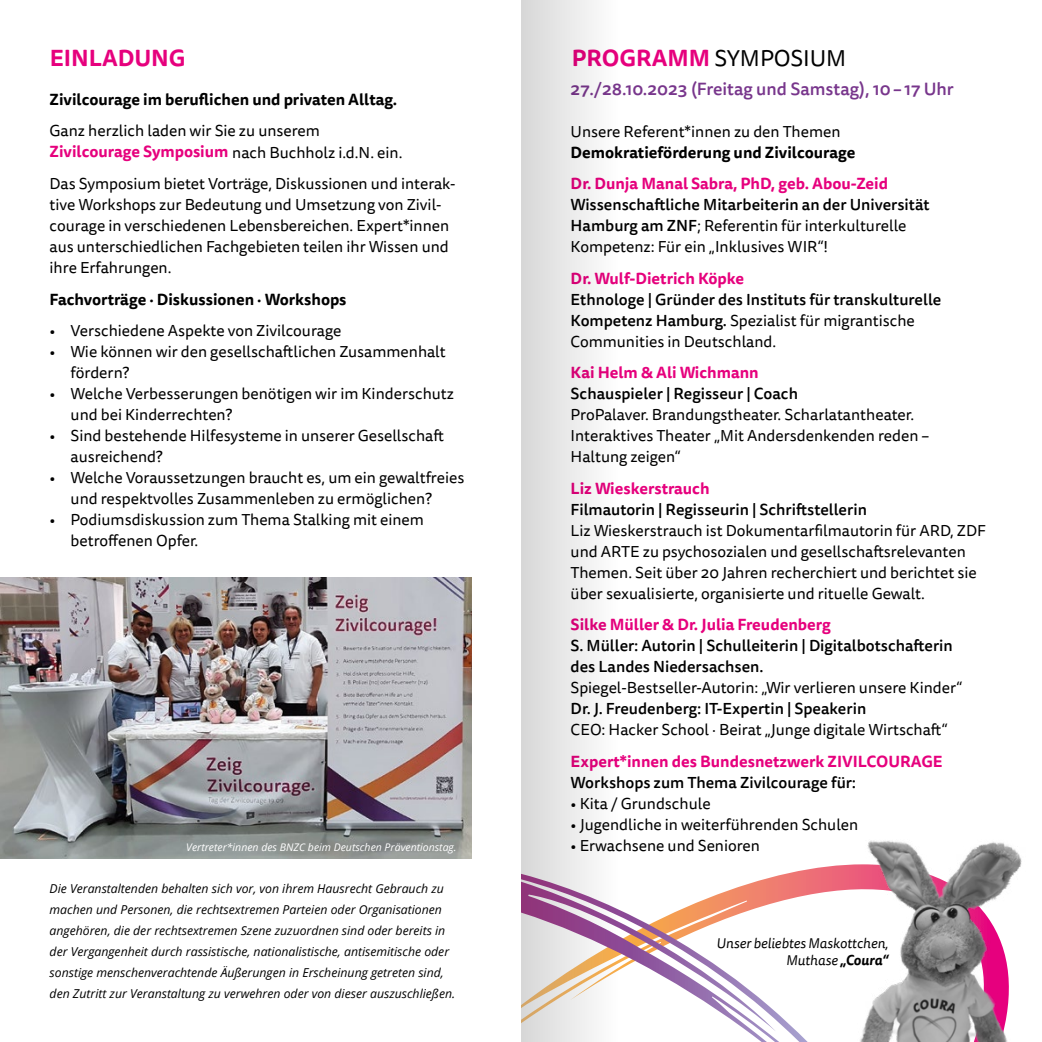
<style>
.page{position:relative;width:1042px;height:1042px;background:#fff}
.page>*{position:absolute;margin:0;border:0;box-sizing:border-box;transform-origin:0 0}
.t1{font:22.75px "Tisa Sans Pro";color:#000}
.t2{font:700 22.75px "Tisa Sans Pro";color:#e6007d}
.t3{font:500 17.5px "Tisa Sans Pro";color:#78368c}
.t4{font:15.75px/21px "Tisa Sans Pro";color:#000}
.t5{font:500 15.75px/21px "Tisa Sans Pro";color:#000}
.t6{font:700 15.75px "Tisa Sans Pro";color:#e6007d}
.t7{font:700 15.75px "Tisa Sans Pro";color:#000}
.t8{font:italic 14px/16.8px "Tisa Sans Pro";color:#000;text-align:right}
.t9{font:italic 12.25px/21px "Open Sans";color:#000}
.t10{font:italic 10.5px "Open Sans";color:#fff}
.s1{font-weight:700;color:#e6007d}
.s2{font-weight:500}
.s3{font-weight:400}
.s4{font-weight:700}
</style>
<div class="page">
<svg style="left:785px;top:864px;width:66px;height:178px"></svg>
<svg style="left:630px;top:874px;width:177px;height:168px"></svg>
<img style="left:851px;top:840px;width:171px;height:202px">
<img style="left:0;top:578px;width:471px;height:281px">
<svg style="left:521px;top:0;width:109px;height:1042px"></svg>
<h1 class="t2" style="left:50px;top:41px;width:137px">EINLADUNG</h1>
<h1 class="t1" style="left:572px;top:43px;width:276px"><span class="s1">PROGRAMM</span> SYMPOSIUM</h1>
<p class="t3" style="left:570px;top:77px;width:385px">27./28.10.2023 (Freitag und Samstag), 10–17 Uhr</p>
<p class="t7" style="left:50px;top:88px;width:349px">Zivilcourage im beruflichen und privaten Alltag.</p>
<p class="t4" style="left:50px;top:121px;width:354px">Ganz herzlich laden wir Sie zu unserem<br><span class="s1">Zivilcourage Symposium</span> nach Buchholz i.d.N. ein.</p>
<p class="t4" style="left:50px;top:173px;width:406px">Das Symposium bietet Vorträge, Diskussionen und interak&shy;tive Workshops zur Bedeutung und Umsetzung von Zivil&shy;courage in verschiedenen Lebensbereichen. Expert*innen aus unterschiedlichen Fachgebieten teilen ihr Wissen und ihre Erfahrungen.</p>
<p class="t7" style="left:50px;top:287px;width:298px">Fachvorträge · Diskussionen · Workshops</p>
<p class="t4" style="left:50px;top:320px;width:293px">• Verschiedene Aspekte von Zivilcourage</p>
<p class="t4" style="left:71px;top:341px;width:377px;text-indent:-21px">• Wie können wir den gesellschaftlichen Zusammenhalt fördern?</p>
<p class="t4" style="left:71px;top:383px;width:385px;text-indent:-21px">• Welche Verbesserungen benötigen wir im Kinderschutz und bei Kinderrechten?</p>
<p class="t4" style="left:71px;top:425px;width:375px;text-indent:-21px">• Sind bestehende Hilfesysteme in unserer Gesellschaft ausreichend?</p>
<p class="t4" style="left:71px;top:467px;width:395px;text-indent:-21px">• Welche Voraussetzungen braucht es, um ein gewaltfreies und respektvolles Zusammenleben zu ermöglichen?</p>
<p class="t4" style="left:71px;top:509px;width:355px;text-indent:-21px">• Podiumsdiskussion zum Thema Stalking mit einem betroffenen Opfer.</p>
<p class="t4" style="left:570px;top:121px;width:271px">Unsere Referent*innen zu den Themen</p>
<p class="t7" style="left:570px;top:140px;width:286px">Demokratieförderung und Zivilcourage</p>
<p class="t6" style="left:570px;top:172px;width:319px">Dr. Dunja Manal Sabra, PhD, geb. Abou-Zeid</p>
<p class="t4" style="left:570px;top:194px;width:360px"><span class="s2">Wissenschaftliche Mitarbeiterin an der Universität<br>Hamburg am ZNF</span>; Referentin für interkulturelle<br>Kompetenz: Für ein „Inklusives WIR“!</p>
<p class="t6" style="left:570px;top:266px;width:175px">Dr. Wulf-Dietrich Köpke</p>
<p class="t5" style="left:570px;top:289px;width:372px">Ethnologe | Gründer des Instituts für transkulturelle<br>Kompetenz Hamburg. <span class="s3">Spezialist für migrantische<br>Communities in Deutschland.</span></p>
<p class="t6" style="left:570px;top:361px;width:190px">Kai Helm &amp; Ali Wichmann</p>
<p class="t5" style="left:570px;top:383px;width:229px">Schauspieler | Regisseur | Coach</p>
<p class="t4" style="left:570px;top:404px;width:360px">ProPalaver. Brandungstheater. Scharlatantheater.<br>Interaktives Theater „Mit Andersdenkenden reden –<br>Haltung zeigen“</p>
<p class="t6" style="left:570px;top:476px;width:141px">Liz Wieskerstrauch</p>
<p class="t5" style="left:570px;top:499px;width:298px">Filmautorin | Regisseurin | Schriftstellerin</p>
<p class="t4" style="left:570px;top:520px;width:417px">Liz Wieskerstrauch ist Dokumentarfilmautorin für ARD, ZDF und ARTE zu psychosozialen und gesellschaftsrelevanten Themen. Seit über 20 Jahren recherchiert und berichtet sie über sexualisierte, organisierte und rituelle Gewalt.</p>
<p class="t6" style="left:570px;top:613px;width:262px">Silke Müller &amp; Dr. Julia Freudenberg</p>
<p class="t5" style="left:570px;top:635px;width:384px">S. Müller: Autorin | Schulleiterin | Digitalbotschafterin des Landes Niedersachsen.</p>
<p class="t4" style="left:570px;top:677px;width:393px">Spiegel-Bestseller-Autorin: „Wir verlieren unsere Kinder“</p>
<p class="t5" style="left:570px;top:698px;width:297px">Dr. J. Freudenberg: IT-Expertin | Speakerin</p>
<p class="t4" style="left:570px;top:719px;width:378px">CEO: Hacker School · Beirat „Junge digitale Wirtschaft“</p>
<p class="t6" style="left:570px;top:749px;width:373px">Expert*innen des Bundesnetzwerk ZIVILCOURAGE</p>
<p class="t5" style="left:570px;top:772px;width:287px">Workshops zum Thema Zivilcourage für:</p>
<p class="t4" style="left:570px;top:793px;width:142px">• Kita / Grundschule</p>
<p class="t4" style="left:570px;top:814px;width:289px">• Jugendliche in weiterführenden Schulen</p>
<p class="t4" style="left:570px;top:835px;width:191px">• Erwachsene und Senioren</p>
<p class="t10" style="left:186px;top:840px;width:272px">Vertreter*innen des BNZC beim Deutschen Präventionstag.</p>
<p class="t9" style="left:50px;top:877px;width:407px">Die Veranstaltenden behalten sich vor, von ihrem Hausrecht Gebrauch zu machen und Personen, die rechtsextremen Parteien oder Organisationen angehören, die der rechtsextremen Szene zuzuordnen sind oder bereits in der Vergangenheit durch rassistische, nationalistische, antisemitische oder sonstige menschenverachtende Äußerungen in Erscheinung getreten sind, den Zutritt zur Veranstaltung zu verwehren oder von dieser auszuschließen.</p>
<p class="t8" style="left:716px;top:935px;width:173px">Unser beliebtes Maskottchen,<br>Muthase <span class="s4">„Coura“</span></p>
</div>
